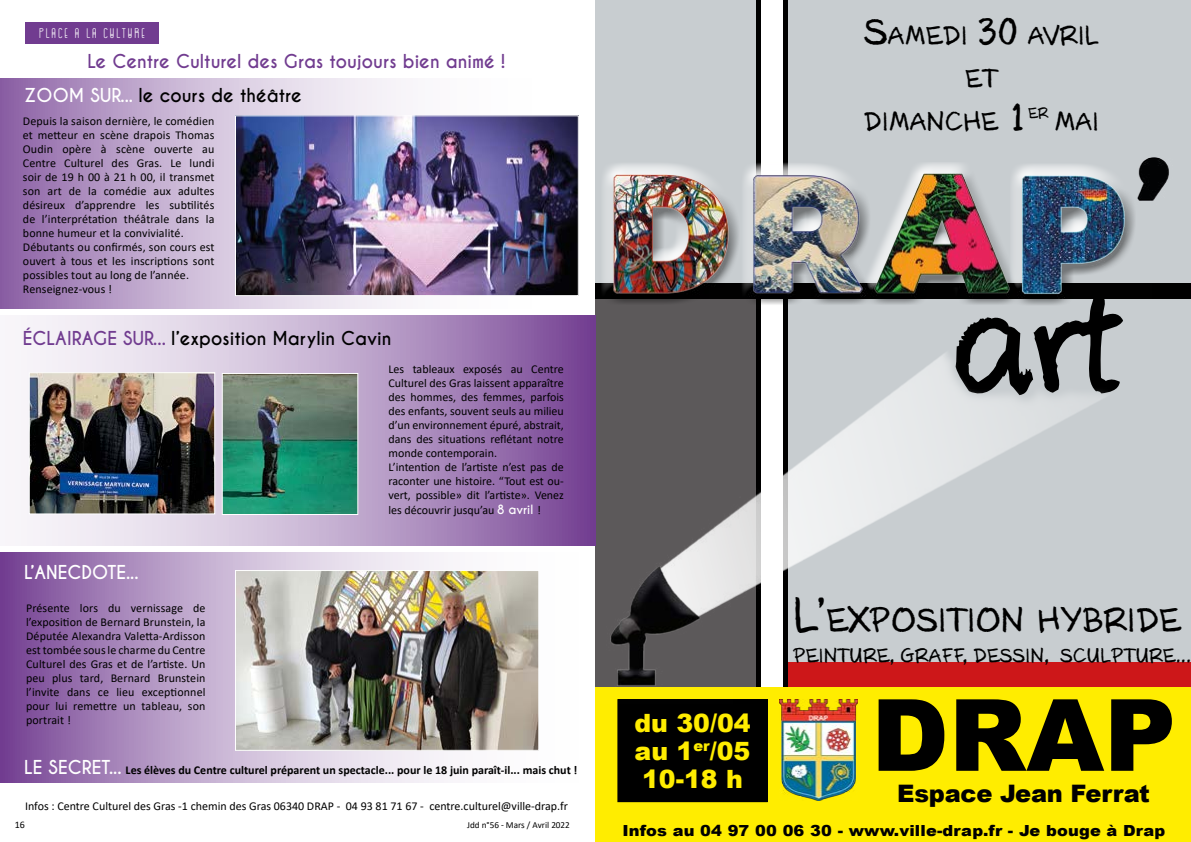
<style>
.page{position:relative;width:1191px;height:842px;background:#fff}
.page>*{position:absolute;margin:0;border:0;box-sizing:border-box;transform-origin:0 0}
.t1{font:142.5px "Axure Handwriting";color:#000}
.t2{font:900 99.8px "Arial";color:#000}
.t3{font:32.3px "Axure Handwriting";color:#000}
.t4{font:25.2px "Axure Handwriting";color:#000}
.t5{font:900 25.2px/28.1px "Arial";color:#ffed00;text-align:justify}
.t6{font:900 24.1px "Arial";letter-spacing:-.01em;color:#000}
.t7{font:19.1px "Axure Handwriting";color:#000}
.t8{font:700 18px "Caviar Dreams";color:#000}
.t9{font:700 18px "Caviar Dreams";color:#713c90}
.t10{font:700 18px "Caviar Dreams";color:#fff}
.t11{font:900 15.3px "Arial";letter-spacing:.01em;color:#000;scale:1.06 1}
.t12{font:14.7px "Axure Handwriting";color:#000}
.t13{font:14px "GOGOIA Deco";letter-spacing:.1em;color:#fff}
.t14{font:12px/14px "Calibri";color:#000}
.t15{font:700 12px "Calibri";color:#000}
.t16{font:10px "Calibri";color:#000}
.t17{font:9.2px "Calibri";color:#000}
.s1{color:#fff}
.s2{color:#713c90}
.s3{font-family:"Caviar Dreams";font-weight:700;color:#fff}
.s4{font-family:"Caviar Dreams";font-size:18px;color:#fff}
.s5{font-size:36px}
.s6{font-size:46.2px}
</style>
<div class="page">
<div style="left:25px;top:23px;width:134px;height:21px;background:#713c90"></div>
<img style="left:595px;top:0;width:596px;height:688px">
<div style="left:595px;top:688px;width:596px;height:154px;background:#ffed00"></div>
<div style="left:618px;top:700px;width:149px;height:102px;background:#000"></div>
<div style="left:617px;top:699px;width:150px;height:103px;border:1px solid #000"></div>
<img style="left:780px;top:699px;width:77px;height:101px">
<img style="left:617px;top:555px;width:115px;height:148px">
<svg style="left:0;top:78px;width:401px;height:231px;background:#bda4cb"></svg>
<svg style="left:21px;top:315px;width:574px;height:230px;background:#b499c5"></svg>
<svg style="left:0;top:552px;width:617px;height:231px"></svg>
<img style="left:31px;top:374px;width:182px;height:138px">
<div style="left:29px;top:372px;width:186px;height:142px;border:1px solid #fff"></div>
<img style="left:224px;top:375px;width:132px;height:138px">
<div style="left:222px;top:373px;width:136px;height:142px;border:1px solid #fff"></div>
<img style="left:237px;top:117px;width:340px;height:177px">
<div style="left:235px;top:115px;width:344px;height:181px;border:1px solid #fff"></div>
<img style="left:237px;top:572px;width:300px;height:177px">
<div style="left:235px;top:570px;width:304px;height:181px;border:1px solid #fff"></div>
<p class="t13" style="left:39px;top:26px;width:108px">PLACE A LA CULTURE</p>
<h3 class="t9" style="left:87px;top:50px;width:419px">Le Centre Culturel des Gras toujours bien animé !</h3>
<h3 class="t8" style="left:24px;top:84px;width:279px"><span class="s1">ZOOM SUR...</span> le cours de théâtre</h3>
<p class="t14" style="left:23px;top:114px;width:193px">Depuis la saison dernière, le comédien et metteur en scène drapois Thomas Oudin opère à scène ouverte au Centre Culturel des Gras. Le lundi soir de 19 h 00 à 21 h 00, il transmet son art de la comédie aux adultes désireux d’apprendre les subtilités de l’interprétation théâtrale dans la bonne humeur et la convivialité.<br>Débutants ou confirmés, son cours est ouvert à tous et les inscriptions sont possibles tout au long de l’année.<br>Renseignez-vous !</p>
<h3 class="t8" style="left:23px;top:327px;width:370px"><span class="s2">ÉCLAIRAGE SUR...</span> l’exposition Marylin Cavin</h3>
<p class="t14" style="left:388px;top:362px;width:177px">Les tableaux exposés au Centre Culturel des Gras laissent apparaître des hommes, des femmes, parfois des enfants, souvent seuls au milieu d’un environnement épuré, abstrait, dans des situations reflétant notre monde contemporain.<br>L’intention de l’artiste n’est pas de raconter une histoire. “Tout est ou&shy;vert, possible» dit l’artiste». Venez les découvrir jusqu’au <span class="s3">8 avril</span> !</p>
<h3 class="t10" style="left:24px;top:561px;width:116px">L’ANECDOTE...</h3>
<p class="t14" style="left:26px;top:601px;width:181px;text-align:justify">Présente lors du vernissage de l’exposition de Bernard Brunstein, la Députée Alexandra Valetta-Ardisson est tombée sous le charme du Centre Culturel des Gras et de l’artiste. Un peu plus tard, Bernard Brunstein l’invite dans ce lieu exceptionnel pour lui remettre un tableau, son portrait !</p>
<p class="t15" style="left:24px;top:761px;width:555px"><span class="s4">LE SECRET...</span> Les élèves du Centre culturel préparent un spectacle... pour le 18 juin paraît-il... mais chut !</p>
<p class="t14" style="left:25px;top:798px;width:544px">Infos : Centre Culturel des Gras -1 chemin des Gras 06340 DRAP - 04 93 81 71 67 - centre.culturel@ville-drap.fr</p>
<p class="t16" style="left:15px;top:817px;width:12px">16</p>
<p class="t17" style="left:467px;top:818px;width:104px">Jdd n°56 - Mars / Avril 2022</p>
<h3 class="t4" style="left:864px;top:20px;width:236px"><span class="s5">S</span>AMEDI <span class="s5">30</span> AVRIL</h3>
<h3 class="t4" style="left:965px;top:63px;width:34px">ET</h3>
<h3 class="t4" style="left:863px;top:107px;width:166px">DIMANCHE <span class="s5">1</span></h3>
<p class="t12" style="left:1028px;top:105px;width:22px">ER</p>
<h3 class="t4" style="left:1054px;top:107px;width:46px">MAI</h3>
<h1 class="t1" style="left:953px;top:257px;width:168px">art</h1>
<h3 class="t3" style="left:793px;top:601px;width:389px"><span class="s6">L’</span>EXPOSITION HYBRIDE</h3>
<h3 class="t7" style="left:793px;top:644px;width:400px">PEINTURE, GRAFF, DESSIN, SCULPTURE...</h3>
<h2 class="t2" style="left:871px;top:663px;width:306px">DRAP</h2>
<h3 class="t6" style="left:897px;top:775px;width:254px">Espace Jean Ferrat</h3>
<h3 class="t5" style="left:634px;top:708px;width:118px">du 30/04 au 1<sup>er</sup>/05<br>10-18 h</h3>
<p class="t11" style="left:622px;top:819px;width:514px">Infos au 04 97 00 06 30 - www.ville-drap.fr - Je bouge à Drap</p>
</div>
